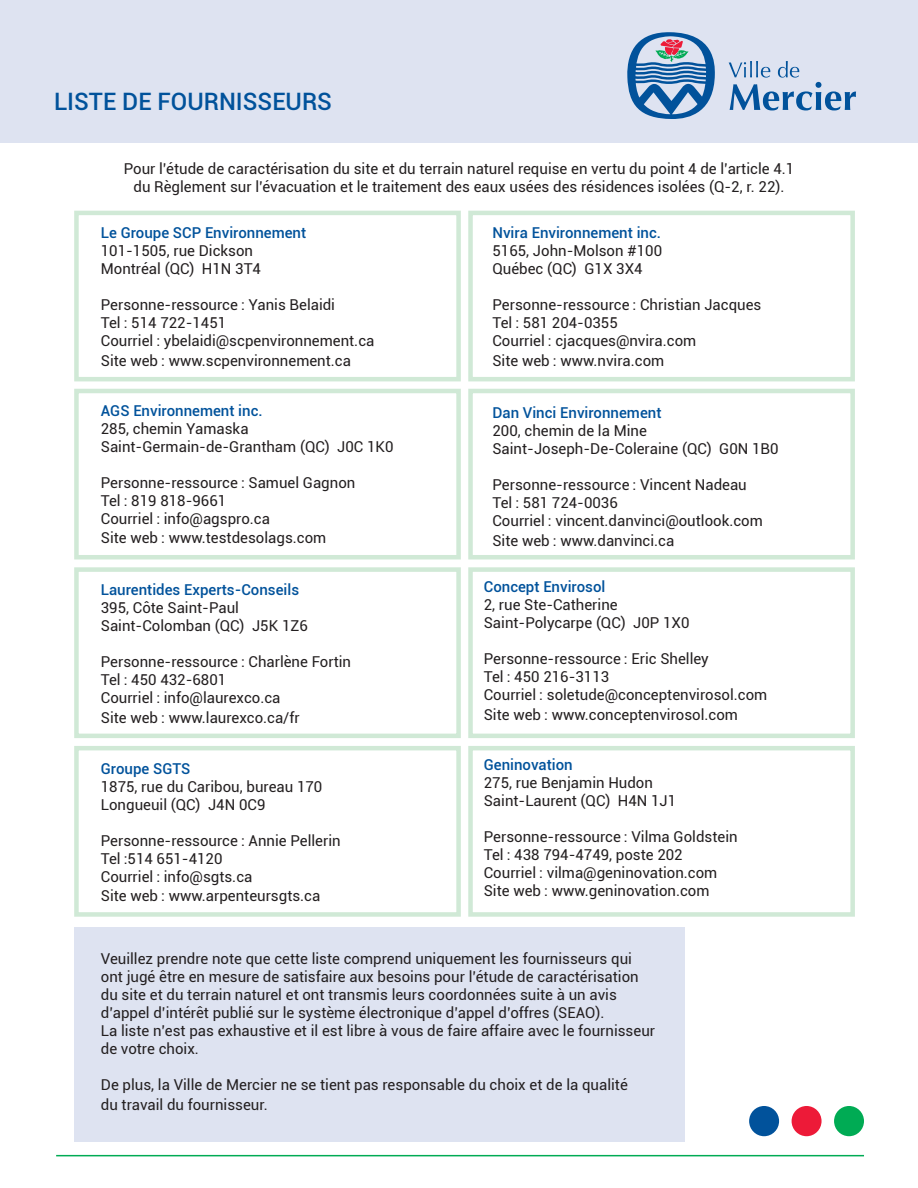
<style>
.page{position:relative;width:918px;height:1188px;background:#fff}
.page>*{position:absolute;margin:0;border:0;box-sizing:border-box;transform-origin:0 0}
.t1{font:500 24px "Roboto";color:#01529b}
.t2{font:15px/18px "Roboto";color:#231f20}
.t3{font:500 15px "Roboto";color:#01529b}
</style>
<div class="page">
<div style="left:74px;top:927px;width:611px;height:215px;background:#dee3f1"></div>
<div style="left:0;top:0;width:918px;height:143px;background:#dee3f1"></div>
<svg style="left:627px;top:32px;width:88px;height:87px"></svg>
<svg style="left:729px;top:61px;width:127px;height:49px"></svg>
<div style="left:749px;top:1106px;width:30px;height:30px;background:#01529b;border-radius:50%"></div>
<div style="left:792px;top:1106px;width:30px;height:30px;background:#ed1a38;border-radius:50%"></div>
<div style="left:834px;top:1106px;width:30px;height:30px;background:#00ab54;border-radius:50%"></div>
<hr style="left:56px;top:1155px;width:808px;height:1px;background:#00ab54">
<div style="left:74px;top:211px;width:387px;height:170px;border:5px solid #d0e9d6"></div>
<div style="left:468px;top:211px;width:387px;height:170px;border:5px solid #d0e9d6"></div>
<div style="left:74px;top:389px;width:387px;height:170px;border:5px solid #d0e9d6"></div>
<div style="left:468px;top:389px;width:387px;height:170px;border:5px solid #d0e9d6"></div>
<div style="left:74px;top:567px;width:387px;height:171px;border:5px solid #d0e9d6"></div>
<div style="left:74px;top:746px;width:387px;height:171px;border:5px solid #d0e9d6"></div>
<div style="left:468px;top:567px;width:387px;height:171px;border:5px solid #d0e9d6"></div>
<div style="left:468px;top:746px;width:387px;height:171px;border:5px solid #d0e9d6"></div>
<h1 class="t1" style="left:54px;top:92px;width:280px">LISTE DE FOURNISSEURS</h1>
<p class="t2" style="left:124px;top:160px;width:672px;text-align:center">Pour l’étude de caractérisation du site et du terrain naturel requise en vertu du point 4 de l’article 4.1 du Règlement sur l’évacuation et le traitement des eaux usées des résidences isolées (Q-2, r. 22).</p>
<p class="t3" style="left:101px;top:226px;width:207px">Le Groupe SCP Environnement</p>
<p class="t2" style="left:101px;top:242px;width:162px">101-1505, rue Dickson<br>Montréal (QC) H1N 3T4</p>
<p class="t2" style="left:101px;top:295px;width:275px">Personne-ressource : Yanis Belaidi<br>Tel : 514 722-1451<br>Courriel : ybelaidi@scpenvironnement.ca</p>
<p class="t2" style="left:101px;top:351px;width:252px">Site web : www.scpenvironnement.ca</p>
<p class="t3" style="left:101px;top:404px;width:163px">AGS Environnement inc.</p>
<p class="t2" style="left:101px;top:419px;width:294px">285, chemin Yamaska<br>Saint-Germain-de-Grantham (QC) J0C 1K0</p>
<p class="t2" style="left:101px;top:473px;width:256px">Personne-ressource : Samuel Gagnon<br>Tel : 819 818-9661<br>Courriel : info@agspro.ca</p>
<p class="t2" style="left:101px;top:529px;width:227px">Site web : www.testdesolags.com</p>
<p class="t3" style="left:101px;top:584px;width:200px">Laurentides Experts-Conseils</p>
<p class="t2" style="left:101px;top:598px;width:209px">395, Côte Saint-Paul<br>Saint-Colomban (QC) J5K 1Z6</p>
<p class="t2" style="left:101px;top:652px;width:252px">Personne-ressource : Charlène Fortin<br>Tel : 450 432-6801<br>Courriel : info@laurexco.ca</p>
<p class="t2" style="left:101px;top:708px;width:200px">Site web : www.laurexco.ca/fr</p>
<p class="t3" style="left:101px;top:762px;width:91px">Groupe SGTS</p>
<p class="t2" style="left:101px;top:777px;width:223px">1875, rue du Caribou, bureau 170<br>Longueuil (QC) J4N 0C9</p>
<p class="t2" style="left:101px;top:831px;width:241px">Personne-ressource : Annie Pellerin<br>Tel :514 651-4120<br>Courriel : info@sgts.ca</p>
<p class="t2" style="left:101px;top:887px;width:221px">Site web : www.arpenteursgts.ca</p>
<p class="t3" style="left:492px;top:226px;width:170px">Nvira Environnement inc.</p>
<p class="t2" style="left:492px;top:241px;width:171px">5165, John-Molson #100<br>Québec (QC) G1X 3X4</p>
<p class="t2" style="left:492px;top:295px;width:270px">Personne-ressource : Christian Jacques<br>Tel : 581 204-0355<br>Courriel : cjacques@nvira.com</p>
<p class="t2" style="left:492px;top:351px;width:173px">Site web : www.nvira.com</p>
<p class="t3" style="left:492px;top:406px;width:171px">Dan Vinci Environnement</p>
<p class="t2" style="left:492px;top:422px;width:288px">200, chemin de la Mine<br>Saint-Joseph-De-Coleraine (QC) G0N 1B0</p>
<p class="t2" style="left:492px;top:475px;width:272px">Personne-ressource : Vincent Nadeau<br>Tel : 581 724-0036<br>Courriel : vincent.danvinci@outlook.com</p>
<p class="t2" style="left:492px;top:531px;width:183px">Site web : www.danvinci.ca</p>
<p class="t3" style="left:484px;top:580px;width:123px">Concept Envirosol</p>
<p class="t2" style="left:484px;top:597px;width:207px">2, rue Ste-Catherine<br>Saint-Polycarpe (QC) J0P 1X0</p>
<p class="t2" style="left:484px;top:649px;width:285px">Personne-ressource : Eric Shelley<br>Tel : 450 216-3113<br>Courriel : soletude@conceptenvirosol.com</p>
<p class="t2" style="left:484px;top:705px;width:256px">Site web : www.conceptenvirosol.com</p>
<p class="t3" style="left:484px;top:759px;width:90px">Geninovation</p>
<p class="t2" style="left:484px;top:774px;width:194px">275, rue Benjamin Hudon<br>Saint-Laurent (QC) H4N 1J1</p>
<p class="t2" style="left:484px;top:828px;width:255px">Personne-ressource : Vilma Goldstein Tel : 438 794-4749, poste 202<br>Courriel : vilma@geninovation.com Site web : www.geninovation.com</p>
<p class="t2" style="left:101px;top:951px;width:556px">Veuillez prendre note que cette liste comprend uniquement les fournisseurs qui ont jugé être en mesure de satisfaire aux besoins pour l’étude de caractérisation du site et du terrain naturel et ont transmis leurs coordonnées suite à un avis d’appel d’intérêt publié sur le système électronique d’appel d’offres (SEAO).<br>La liste n’est pas exhaustive et il est libre à vous de faire affaire avec le fournisseur de votre choix.</p>
<p class="t2" style="left:101px;top:1076px;width:528px;line-height:19.8px">De plus, la Ville de Mercier ne se tient pas responsable du choix et de la qualité du travail du fournisseur.</p>
</div>
